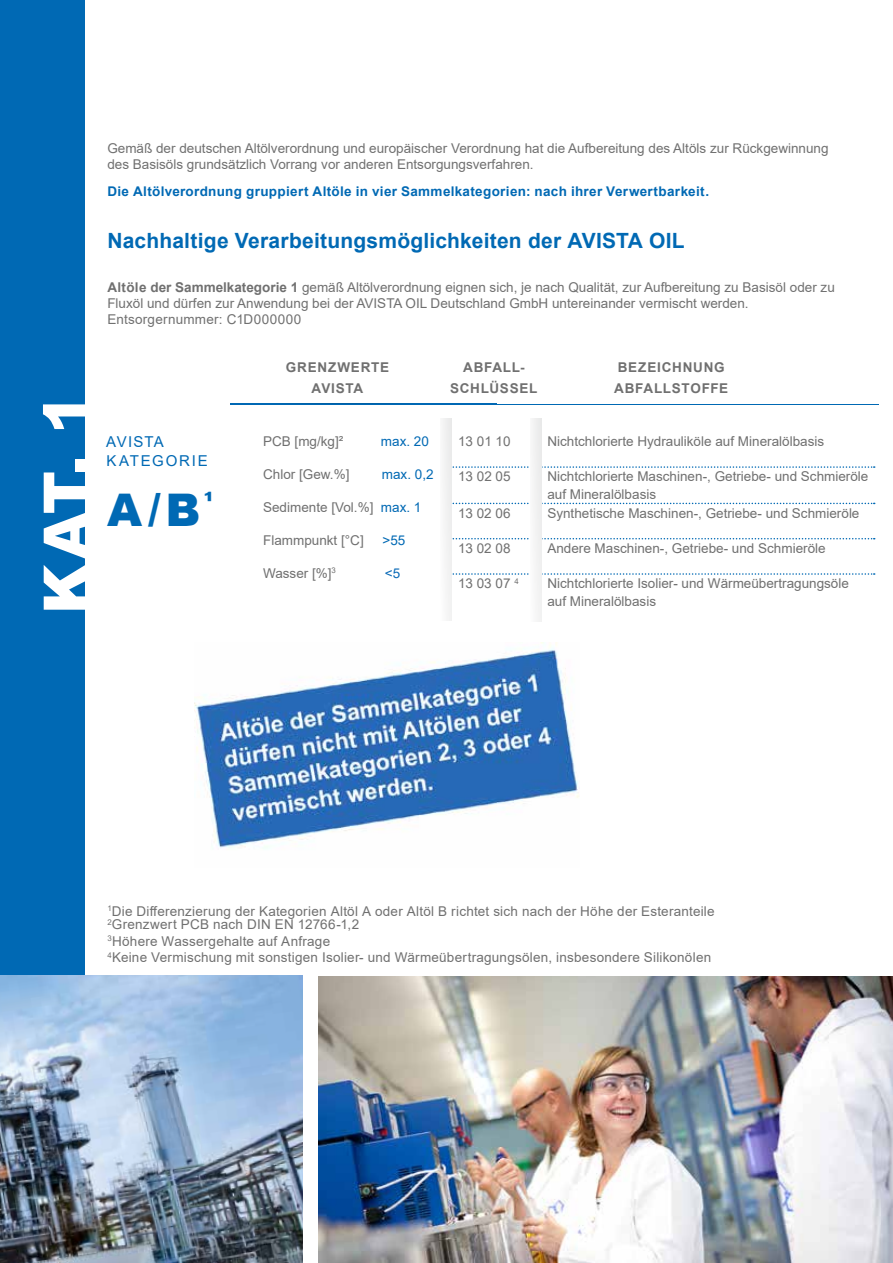
<style>
.page{position:relative;width:893px;height:1263px;background:#fff}
.page>*{position:absolute;margin:0;border:0;box-sizing:border-box;transform-origin:0 0}
.t1{font:900 60px "Arial";color:#fff}
.t2{font:900 45px "Arial";color:#0069b4}
.t3{font:700 21px "Arial";letter-spacing:.01em;color:#0069b4}
.t4{font:15px/19.5px "Arial";letter-spacing:.095em;color:#0069b4}
.t5{font:13.5px/16.2px "Arial";color:#707070}
.t6{font:13.5px/13.5px "Arial";letter-spacing:.02em;color:#707070}
.t7{font:700 13.5px/21px "Arial";letter-spacing:.055em;color:#707070;text-align:center}
.t8{font:13.5px "Arial";color:#0069b4}
.t9{font:13.5px "Arial";color:#0a6ab7}
.t10{font:700 13.35px "Arial";letter-spacing:.025em;color:#0069b4}
.s1{font-weight:700}
.s2{color:#0069b4}
</style>
<div class="page">
<div style="left:0;top:0;width:85px;height:1008px;background:#0069b4"></div>
<img style="left:0;top:975px;width:303px;height:288px">
<hr style="left:230px;top:404px;width:649px;height:1px;background:#0069b4">
<svg style="left:452px;top:466px;width:423px;height:2px"></svg>
<svg style="left:452px;top:503px;width:423px;height:1px"></svg>
<svg style="left:452px;top:538px;width:423px;height:1px"></svg>
<svg style="left:452px;top:573px;width:423px;height:2px"></svg>
<div style="left:530px;top:419px;width:11px;height:202px;background:#f3f3f3"></div>
<div style="left:441px;top:419px;width:11px;height:202px;background:#f3f3f3"></div>
<img style="left:319px;top:976px;width:574px;height:287px">
<img style="left:194px;top:642px;width:385px;height:207px">
<h1 class="t1" style="left:22px;top:614px;width:222px;rotate:-90deg">KAT. 1</h1>
<p class="t5" style="left:107px;top:140px;width:723px">Gemäß der deutschen Altölverordnung und europäischer Verordnung hat die Aufbereitung des Altöls zur Rückgewinnung des Basisöls grundsätzlich Vorrang vor anderen Entsorgungsverfahren.</p>
<p class="t10" style="left:107px;top:182px;width:603px">Die Altölverordnung gruppiert Altöle in vier Sammelkategorien: nach ihrer Verwertbarkeit.</p>
<h3 class="t3" style="left:107px;top:226px;width:579px">Nachhaltige Verarbeitungsmöglichkeiten der AVISTA OIL</h3>
<p class="t5" style="left:107px;top:279px;width:729px"><span class="s1">Altöle der Sammelkategorie 1</span> gemäß Altölverordnung eignen sich, je nach Qualität, zur Aufbereitung zu Basisöl oder zu<br>Fluxöl und dürfen zur Anwendung bei der AVISTA OIL Deutschland GmbH untereinander vermischt werden.<br>Entsorgernummer: C1D000000</p>
<p class="t4" style="left:106px;top:432px;width:103px">AVISTA<br>KATEGORIE</p>
<h2 class="t2" style="left:107px;top:478px;width:108px">A/B<sup>¹</sup></h2>
<p class="t7" style="left:286px;top:357px;width:105px">GRENZWERTE<br>AVISTA</p>
<p class="t7" style="left:614px;top:357px;width:116px;text-align:left">BEZEICHNUNG<br>ABFALLSTOFFE</p>
<p class="t7" style="left:450px;top:357px;width:89px">ABFALL-<br>SCHLÜSSEL</p>
<p class="t5" style="left:263px;top:433px;width:82px">PCB [mg/kg]²</p>
<p class="t8" style="left:381px;top:432px;width:50px">max. 20</p>
<p class="t5" style="left:263px;top:466px;width:88px">Chlor [Gew.%]</p>
<p class="t8" style="left:382px;top:465px;width:53px">max. 0,2</p>
<p class="t5" style="left:263px;top:499px;width:160px">Sedimente [Vol.%] <span class="s2">max. 1</span></p>
<p class="t5" style="left:263px;top:532px;width:102px">Flammpunkt [°C]</p>
<p class="t8" style="left:383px;top:531px;width:24px">&gt;55</p>
<p class="t5" style="left:263px;top:565px;width:74px">Wasser [%]<sup>3</sup></p>
<p class="t9" style="left:385px;top:564px;width:17px">&lt;5</p>
<p class="t5" style="left:458px;top:433px;width:54px">13 01 10</p>
<p class="t5" style="left:547px;top:433px;width:278px">Nichtchlorierte Hydrauliköle auf Mineralölbasis</p>
<p class="t5" style="left:458px;top:468px;width:54px">13 02 05</p>
<p class="t5" style="left:547px;top:467px;width:323px;line-height:18px">Nichtchlorierte Maschinen-, Getriebe- und Schmieröle auf Mineralölbasis</p>
<p class="t5" style="left:458px;top:505px;width:54px">13 02 06</p>
<p class="t5" style="left:547px;top:505px;width:314px">Synthetische Maschinen-, Getriebe- und Schmieröle</p>
<p class="t5" style="left:458px;top:540px;width:54px">13 02 08</p>
<p class="t5" style="left:547px;top:540px;width:280px">Andere Maschinen-, Getriebe- und Schmieröle</p>
<p class="t5" style="left:458px;top:575px;width:62px">13 03 07 <sup>4</sup></p>
<p class="t5" style="left:547px;top:574px;width:303px;line-height:18px">Nichtchlorierte Isolier- und Wärmeübertragungsöle auf Mineralölbasis</p>
<p class="t6" style="left:107px;top:904px;width:609px"><sup>1</sup>Die Differenzierung der Kategorien Altöl A oder Altöl B richtet sich nach der Höhe der Esteranteile<br><sup>2</sup>Grenzwert PCB nach DIN EN 12766-1,2</p>
<p class="t5" style="left:107px;top:932px;width:605px"><sup>3</sup>Höhere Wassergehalte auf Anfrage<br><sup>4</sup>Keine Vermischung mit sonstigen Isolier- und Wärmeübertragungsölen, insbesondere Silikonölen</p>
</div>
